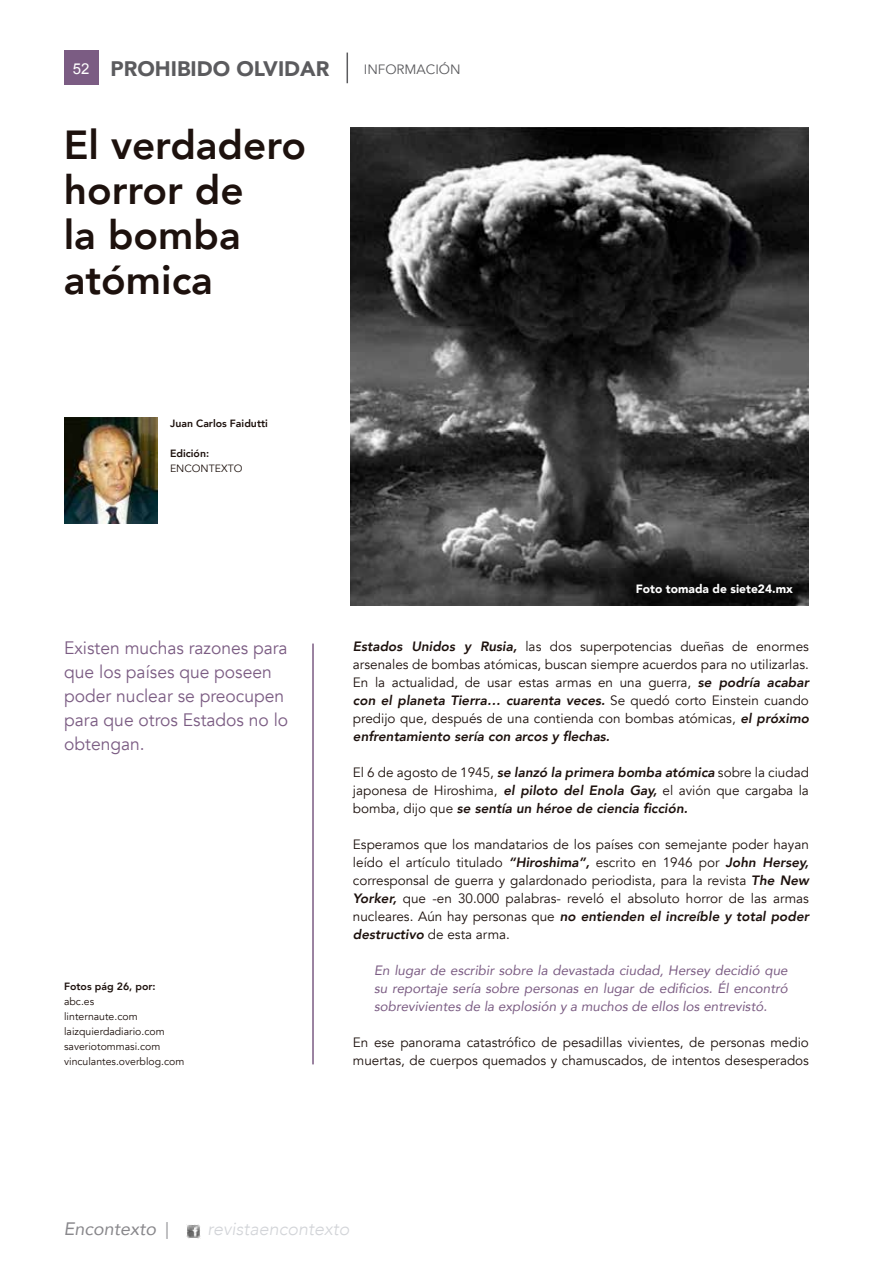
<style>
.page{position:relative;width:893px;height:1263px;background:#fff}
.page>*{position:absolute;margin:0;border:0;box-sizing:border-box;transform-origin:0 0}
.t1{font:800 40.5px/45px "Avenir";color:#1d110d}
.t2{font:900 21px "Avenir";color:#5b5b5e}
.t3{font:18px/24px "Avenir";color:#7b5c83}
.t4{font:italic 300 18px "Avenir";color:#d2d4d8}
.t5{font:italic 18px "Avenir";color:#88878b}
.t6{font:13.5px/18px "Avenir";color:#1d110d;text-align:justify}
.t7{font:italic 13.5px/18px "Avenir";color:#7b5c83;text-align:justify}
.t8{font:13.5px "Avenir";color:#5b5b5e}
.t9{font:900 12px "Avenir";color:#fff}
.t10{font:10.5px/15px "Avenir";color:#1d110d}
.t11{font:800 10.5px "Avenir";color:#1d110d}
.s1{font-family:"Arial";font-weight:400;font-size:15px;color:#fff}
.s2{font-weight:800;font-style:italic}
.s3{font-family:"Arial";font-style:normal;color:#a5a5a9}
</style>
<div class="page">
<img style="left:187px;top:1224px;width:13px;height:14px">
<div style="left:64px;top:50px;width:34px;height:34px;background:#7b5c83"></div>
<hr style="left:347px;top:53px;width:1px;height:30px;background:#5b5b5e">
<img style="left:64px;top:418px;width:94px;height:106px">
<img style="left:350px;top:127px;width:458px;height:478px">
<hr style="left:312px;top:643px;width:2px;height:421px;background:#7b5c83">
<h2 class="t2" style="left:73px;top:51px;width:258px"><span class="s1">52</span> PROHIBIDO OLVIDAR</h2>
<p class="t8" style="left:364px;top:61px;width:98px">INFORMACIÓN</p>
<h1 class="t1" style="left:64px;top:123px;width:244px">El verdadero horror de<br>la bomba atómica</h1>
<p class="t11" style="left:170px;top:415px;width:99px">Juan Carlos Faidutti</p>
<p class="t11" style="left:170px;top:445px;width:41px">Edición:</p>
<p class="t10" style="left:170px;top:461px;width:74px">ENCONTEXTO</p>
<h3 class="t3" style="left:64px;top:636px;width:226px">Existen muchas razones para que los países que poseen poder nuclear se preocupen para que otros Estados no lo obtengan.</h3>
<p class="t11" style="left:64px;top:978px;width:93px">Fotos pág 26, por:</p>
<p class="t10" style="left:64px;top:994px;width:122px">abc.es<br>linternaute.com laizquierdadiario.com saveriotommasi.com vinculantes.overblog.com</p>
<p class="t9" style="left:636px;top:579px;width:159px">Foto tomada de siete24.mx</p>
<p class="t6" style="left:353px;top:638px;width:458px"><span class="s2">Estados Unidos y Rusia,</span> las dos superpotencias dueñas de enormes arsenales de bombas atómicas, buscan siempre acuerdos para no utilizarlas.<br>En la actualidad, de usar estas armas en una guerra, <span class="s2">se podría acabar con el planeta Tierra… cuarenta veces.</span> Se quedó corto Einstein cuando predijo que, después de una contienda con bombas atómicas, <span class="s2">el próximo enfrentamiento sería con arcos y flechas.</span></p>
<p class="t6" style="left:353px;top:764px;width:457px">El 6 de agosto de 1945, <span class="s2">se lanzó la primera bomba atómica</span> sobre la ciudad japonesa de Hiroshima, <span class="s2">el piloto del Enola Gay,</span> el avión que cargaba la bomba, dijo que <span class="s2">se sentía un héroe de ciencia ficción.</span></p>
<p class="t6" style="left:353px;top:836px;width:458px">Esperamos que los mandatarios de los países con semejante poder hayan leído el artículo titulado <span class="s2">“Hiroshima”,</span> escrito en 1946 por <span class="s2">John Hersey, </span>corresponsal de guerra y galardonado periodista, para la revista <span class="s2">The New Yorker,</span> que -en 30.000 palabras- reveló el absoluto horror de las armas nucleares. Aún hay personas que <span class="s2">no entienden el increíble y total poder destructivo</span> de esta arma.</p>
<p class="t7" style="left:374px;top:961px;width:415px">En lugar de escribir sobre la devastada ciudad, Hersey decidió que su reportaje sería sobre personas en lugar de edificios. Él encontró sobrevivientes de la explosión y a muchos de ellos los entrevistó.</p>
<p class="t6" style="left:353px;top:1034px;width:458px">En ese panorama catastrófico de pesadillas vivientes, de personas medio muertas, de cuerpos quemados y chamuscados, de intentos desesperados</p>
<h3 class="t5" style="left:64px;top:1218px;width:107px">Encontexto <span class="s3">|</span></h3>
<h3 class="t4" style="left:208px;top:1218px;width:144px">revistaencontexto</h3>
</div>
